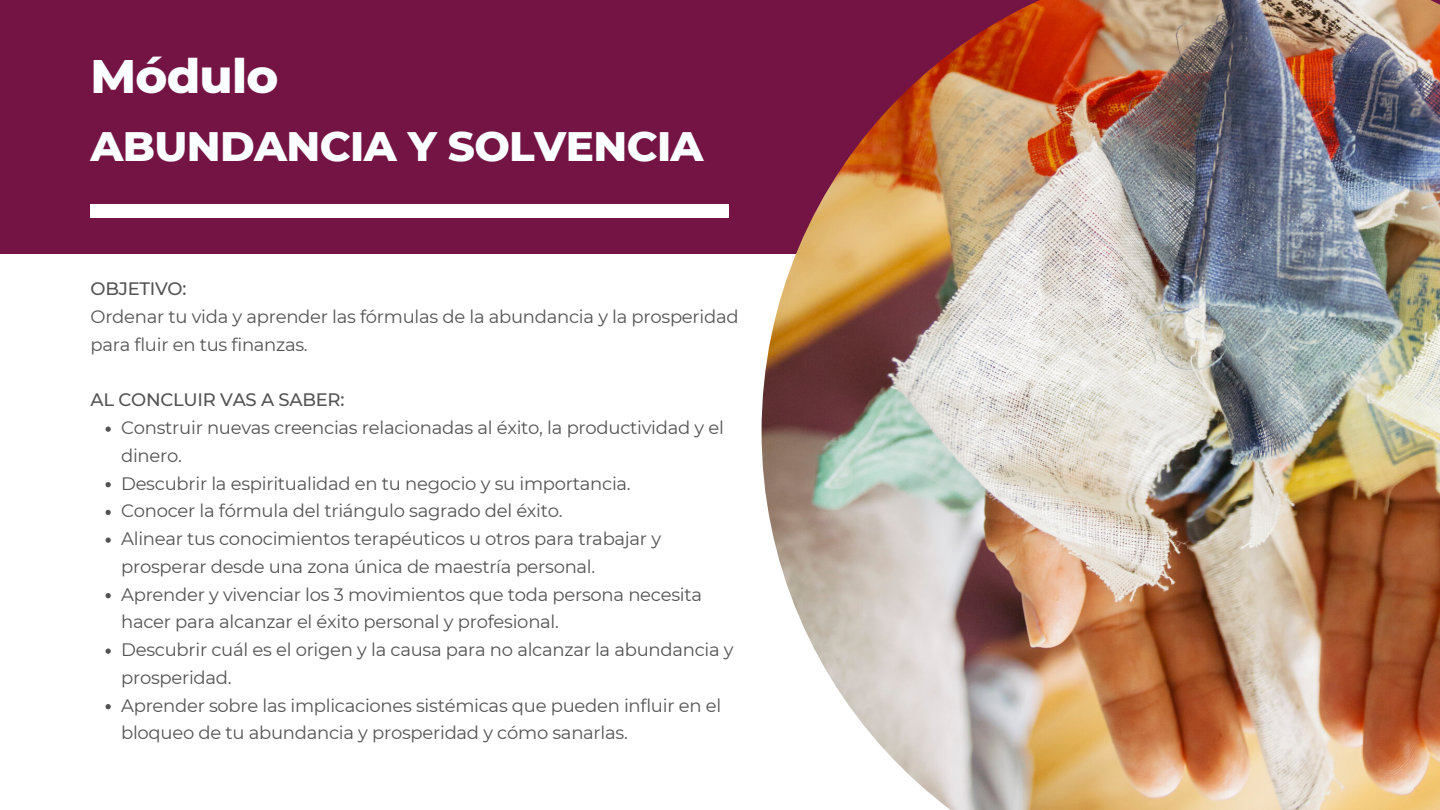
<style>
.page{position:relative;width:1440px;height:810px;background:#fff}
.page>*{position:absolute;margin:0;border:0;box-sizing:border-box;transform-origin:0 0}
.t1{font:800 48px "Montserrat";letter-spacing:-.015em;color:#fbffff}
.t2{font:800 42px "Montserrat";letter-spacing:-.015em;color:#fbffff}
.t3{font:18px/27.8px "Montserrat";letter-spacing:-.015em;color:#545454}
.t4{font:500 18px "Montserrat";letter-spacing:-.015em;color:#545454}
</style>
<div class="page">
<div style="left:0;top:0;width:1440px;height:254px;background:#741445"></div>
<img style="left:762px;top:0;width:678px;height:810px">
<div style="left:91px;top:205px;width:638px;height:13px;background:#fff"></div>
<svg style="left:106px;top:427px;width:5px;height:5px"></svg>
<svg style="left:106px;top:482px;width:5px;height:5px"></svg>
<svg style="left:106px;top:510px;width:5px;height:5px"></svg>
<svg style="left:106px;top:538px;width:5px;height:5px"></svg>
<svg style="left:106px;top:593px;width:5px;height:5px"></svg>
<svg style="left:106px;top:649px;width:5px;height:5px"></svg>
<svg style="left:106px;top:704px;width:5px;height:5px"></svg>
<h1 class="t1" style="left:91px;top:47px;width:189px">Módulo</h1>
<h2 class="t2" style="left:91px;top:120px;width:615px">ABUNDANCIA Y SOLVENCIA</h2>
<p class="t4" style="left:91px;top:278px;width:98px">OBJETIVO:</p>
<p class="t3" style="left:91px;top:303px;width:650px">Ordenar tu vida y aprender las fórmulas de la abundancia y la prosperidad para fluir en tus finanzas.</p>
<p class="t4" style="left:91px;top:389px;width:255px">AL CONCLUIR VAS A SABER:</p>
<p class="t3" style="left:121px;top:414px;width:614px">Construir nuevas creencias relacionadas al éxito, la productividad y el dinero.<br>Descubrir la espiritualidad en tu negocio y su importancia.<br>Conocer la fórmula del triángulo sagrado del éxito.<br>Alinear tus conocimientos terapéuticos u otros para trabajar y prosperar desde una zona única de maestría personal.<br>Aprender y vivenciar los 3 movimientos que toda persona necesita hacer para alcanzar el éxito personal y profesional.<br>Descubrir cuál es el origen y la causa para no alcanzar la abundancia y prosperidad.<br>Aprender sobre las implicaciones sistémicas que pueden influir en el bloqueo de tu abundancia y prosperidad y cómo sanarlas.</p>
</div>
